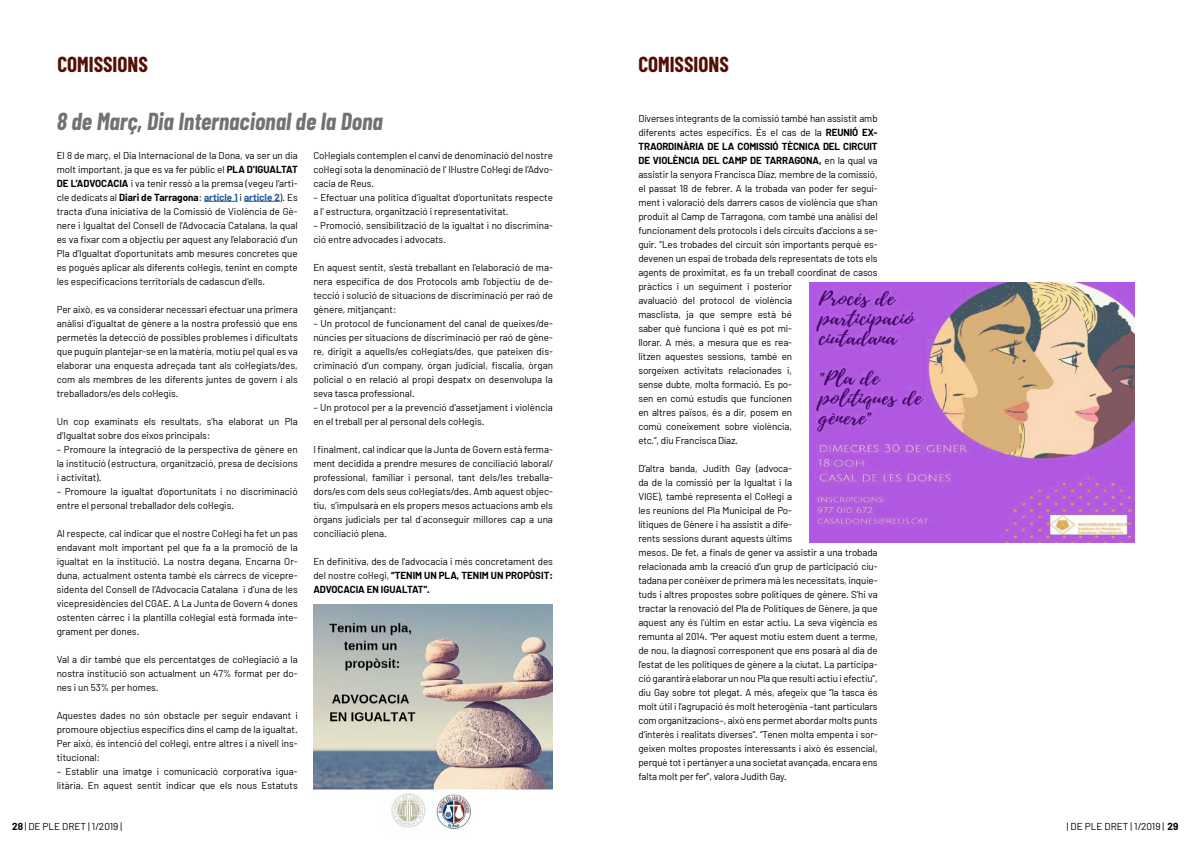
<style>
.page{position:relative;width:1191px;height:842px;background:#fff}
.page>*{position:absolute;margin:0;border:0;box-sizing:border-box;transform-origin:0 0}
.t1{font:italic 700 24px "Barlow Condensed";color:#727271}
.t2{font:700 21.1px "Barlow Condensed";color:#530f02}
.t3{font:10px/14px "Barlow";letter-spacing:-.01em;color:#000;text-align:justify}
.s1{font-weight:700}
.s2{font-weight:700;color:#275b9b}
</style>
<div class="page">
<hr style="left:204px;top:201px;width:34px;height:1px;background:#275b9b">
<hr style="left:244px;top:201px;width:36px;height:1px;background:#275b9b">
<img style="left:313px;top:604px;width:240px;height:225px">
<img style="left:809px;top:282px;width:325px;height:260px">
<h2 class="t2" style="left:57px;top:51px;width:92px">COMISSIONS</h2>
<h2 class="t2" style="left:638px;top:51px;width:92px">COMISSIONS</h2>
<h1 class="t1" style="left:57px;top:106px;width:328px">8 de Març, Dia Internacional de la Dona</h1>
<p class="t3" style="left:313px;top:148px;width:241px">Col·legials contemplen el canvi de denominació del nostre col·legi sota la denominació de l’ Il·lustre Col·legi de l’Advo&shy;cacia de Reus.</p>
<p class="t3" style="left:313px;top:190px;width:241px">– Efectuar una política d’igualtat d’oportunitats respecte a l’ estructura, organització i representativitat.</p>
<p class="t3" style="left:313px;top:218px;width:241px">– Promoció, sensibilització de la igualtat i no discrimina&shy;ció entre advocades i advocats.</p>
<p class="t3" style="left:313px;top:260px;width:241px">En aquest sentit, s’està treballant en l’elaboració de ma&shy;nera específica de dos Protocols amb l’objectiu de de&shy;tecció i solució de situacions de discriminació per raó de gènere, mitjançant:</p>
<p class="t3" style="left:313px;top:316px;width:241px">– Un protocol de funcionament del canal de queixes/de&shy;núncies per situacions de discriminació per raó de gène&shy;re, dirigit a aquells/es col·legiats/des, que pateixen dis&shy;criminació d’un company, òrgan judicial, fiscalia, òrgan policial o en relació al propi despatx on desenvolupa la seva tasca professional.</p>
<p class="t3" style="left:313px;top:400px;width:241px">– Un protocol per a la prevenció d’assetjament i violència en el treball per al personal dels col·legis.</p>
<p class="t3" style="left:313px;top:442px;width:241px">I finalment, cal indicar que la Junta de Govern està ferma&shy;ment decidida a prendre mesures de conciliació laboral/ professional, familiar i personal, tant dels/les treballa&shy;dors/es com dels seus col·legiats/des. Amb aquest objec&shy;tiu, s’impulsarà en els propers mesos actuacions amb els òrgans judicials per tal d´aconseguir millores cap a una conciliació plena.</p>
<p class="t3" style="left:313px;top:554px;width:241px">En definitiva, des de l’advocacia i més concretament des del nostre col·legi, <span class="s1">“TENIM UN PLA, TENIM UN PROPÒSIT:<br>ADVOCACIA EN IGUALTAT”.</span></p>
<p class="t3" style="left:57px;top:148px;width:242px">El 8 de març, el Dia Internacional de la Dona, va ser un dia molt important, ja que es va fer públic el <span class="s1">PLA D’IGUALTAT DE L’ADVOCACIA</span> i va tenir ressò a la premsa (vegeu l’arti&shy;cle dedicats al <span class="s1">Diari de Tarragona</span>: <span class="s2">article 1</span> i <span class="s2">article 2</span>). Es tracta d’una iniciativa de la Comissió de Violència de Gè&shy;nere i Igualtat del Consell de l’Advocacia Catalana, la qual es va fixar com a objectiu per aquest any l’elaboració d’un Pla d’Igualtat d’oportunitats amb mesures concretes que es pogués aplicar als diferents col·legis, tenint en compte les especificacions territorials de cadascun d’ells.</p>
<p class="t3" style="left:57px;top:302px;width:242px">Per això, es va considerar necessari efectuar una primera anàlisi d’igualtat de gènere a la nostra professió que ens permetés la detecció de possibles problemes i dificultats que puguin plantejar-se en la matèria, motiu pel qual es va elaborar una enquesta adreçada tant als col·legiats/des, com als membres de les diferents juntes de govern i als treballadors/es dels col·legis.</p>
<p class="t3" style="left:57px;top:414px;width:242px">Un cop examinats els resultats, s’ha elaborat un Pla d’Igualtat sobre dos eixos principals:</p>
<p class="t3" style="left:57px;top:442px;width:242px">– Promoure la integració de la perspectiva de gènere en la institució (estructura, organització, presa de decisions i activitat).</p>
<p class="t3" style="left:57px;top:484px;width:242px">– Promoure la igualtat d’oportunitats i no discriminació entre el personal treballador dels col·legis.</p>
<p class="t3" style="left:57px;top:526px;width:242px">Al respecte, cal indicar que el nostre Col·legi ha fet un pas endavant molt important pel que fa a la promoció de la igualtat en la institució. La nostra degana, Encarna Or&shy;duna, actualment ostenta també els càrrecs de vicepre&shy;sidenta del Consell de l’Advocacia Catalana i d’una de les vicepresidències del CGAE. A La Junta de Govern 4 dones ostenten càrrec i la plantilla col·legial està formada ínte&shy;grament per dones.</p>
<p class="t3" style="left:57px;top:652px;width:242px">Val a dir també que els percentatges de col·legiació a la nostra institució son actualment un 47% format per do&shy;nes i un 53% per homes.</p>
<p class="t3" style="left:57px;top:708px;width:242px">Aquestes dades no són obstacle per seguir endavant i promoure objectius específics dins el camp de la igualtat.<br>Per això, és intenció del col·legi, entre altres i a nivell ins&shy;titucional:</p>
<p class="t3" style="left:57px;top:764px;width:242px">– Establir una imatge i comunicació corporativa igua&shy;litària. En aquest sentit indicar que els nous Estatuts</p>
<p class="t3" style="left:638px;top:111px;width:241px;text-align:left">Diverses integrants de la comissió també han assistit amb diferents actes específics. És el cas de la <span class="s1">REUNIÓ EX-TRAORDINÀRIA DE LA COMISSIÓ TÈCNICA DEL CIRCUIT DE VIOLÈNCIA DEL CAMP DE TARRAGONA,</span> en la qual va assistir la senyora Francisca Díaz, membre de la comissió, el passat 18 de febrer. A la trobada van poder fer segui&shy;ment i valoració dels darrers casos de violència que s’han produït al Camp de Tarragona, com també una anàlisi del funcionament dels protocols i dels circuits d’accions a se&shy;guir. “Les trobades del circuit són importants perquè es&shy;devenen un espai de trobada dels representats de tots els agents de proximitat, es fa un treball coordinat de casos pràctics i un seguiment i posterior<br>avaluació del protocol de violència<br>masclista, ja que sempre està bé<br>saber què funciona i què es pot mi-<br>llorar. A més, a mesura que es rea-<br>litzen aquestes sessions, també en<br>sorgeixen activitats relacionades i,<br>sense dubte, molta formació. Es po-<br>sen en comú estudis que funcionen<br>en altres països, és a dir, posem en<br>comú coneixement sobre violència,<br>etc.”, diu Francisca Díaz.</p>
<p class="t3" style="left:638px;top:461px;width:241px;text-align:left">D’altra banda, Judith Gay (advoca-<br>da de la comissió per la Igualtat i la<br>VIGE), també representa el Col·legi a<br>les reunions del Pla Municipal de Po-<br>lítiques de Gènere i ha assistit a dife-<br>rents sessions durant aquests últims<br>mesos. De fet, a finals de gener va assistir a una trobada relacionada amb la creació d’un grup de participació ciu&shy;tadana per conèixer de primera mà les necessitats, inquie&shy;tuds i altres propostes sobre polítiques de gènere. S’hi va tractar la renovació del Pla de Polítiques de Gènere, ja que aquest any és l’últim en estar actiu. La seva vigència es remunta al 2014. “Per aquest motiu estem duent a terme, de nou, la diagnosi corresponent que ens posarà al dia de l’estat de les polítiques de gènere a la ciutat. La participa&shy;ció garantirà elaborar un nou Pla que resulti actiu i efectiu”, diu Gay sobre tot plegat. A més, afegeix que “la tasca és molt útil i l’agrupació és molt heterogènia –tant particulars com organitzacions–, això ens permet abordar molts punts d’interès i realitats diverses”. “Tenen molta empenta i sor&shy;geixen moltes propostes interessants i això és essencial, perquè tot i pertànyer a una societat avançada, encara ens falta molt per fer”, valora Judith Gay.</p>
<p class="t3" style="left:12px;top:819px;width:111px"><span class="s1">28</span> | DE PLE DRET | 1/2019 |</p>
<p class="t3" style="left:1067px;top:819px;width:113px">| DE PLE DRET | 1/2019 | <span class="s1">29</span></p>
</div>
